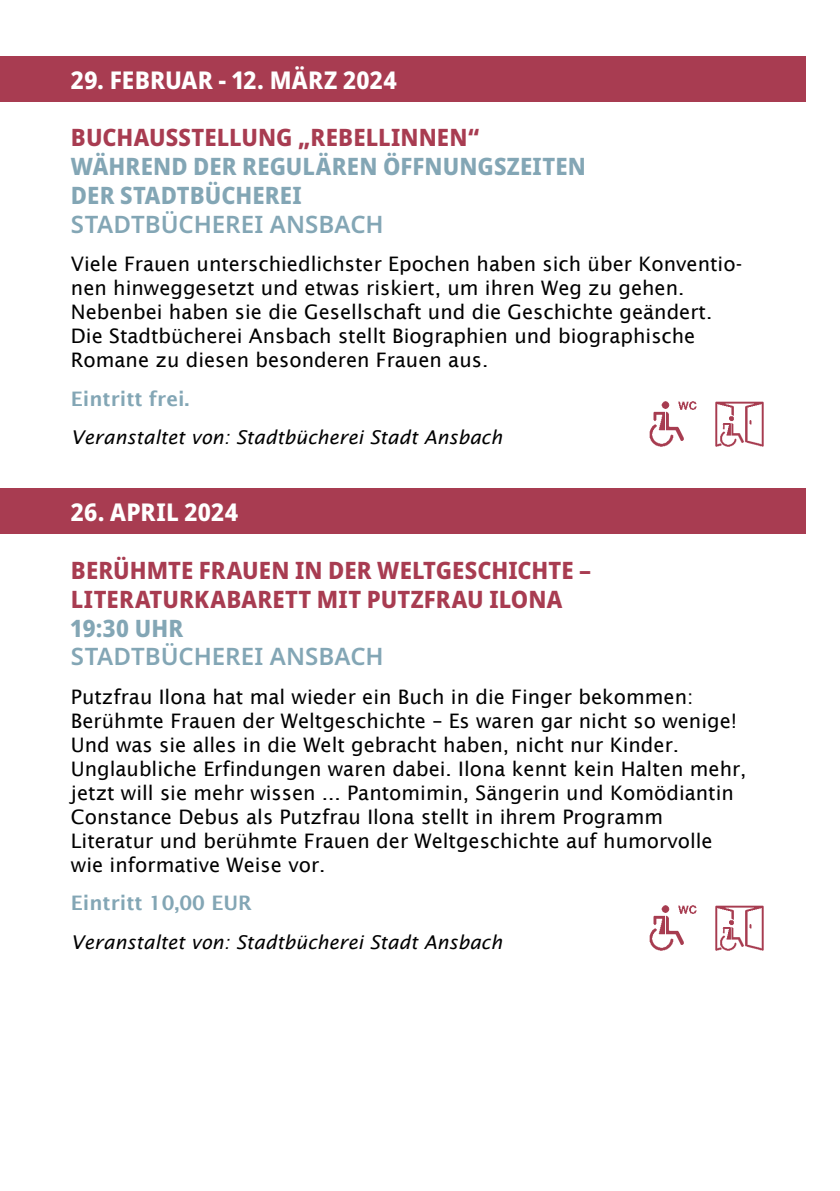
<style>
.page{position:relative;width:840px;height:1191px;background:#fff}
.page>*{position:absolute;margin:0;border:0;box-sizing:border-box;transform-origin:0 0}
.t1{font:800 semi-condensed 24.4px "Noto Sans";letter-spacing:.005em;color:#fff}
.t2{font:800 semi-condensed 24px/28.8px "Noto Sans";letter-spacing:.005em;color:#a83c51}
.t3{font:800 semi-condensed 24px/28.8px "Noto Sans";letter-spacing:.005em;color:#83a6b5}
.t4{font:600 24px "Noto Sans";color:#83a6b5}
.t5{font:20px/24px "Lucida Sans";color:#000}
.t6{font:600 20px "Lucida Sans";color:#83a6b5}
.t7{font:italic 19px "Lucida Sans";color:#000}
</style>
<div class="page">
<div style="left:0;top:57px;width:805px;height:45px;background:#a83c51"></div>
<div style="left:0;top:488px;width:805px;height:45px;background:#a83c51"></div>
<img style="left:649px;top:401px;width:48px;height:46px">
<img style="left:715px;top:401px;width:49px;height:46px">
<img style="left:649px;top:905px;width:48px;height:46px">
<img style="left:715px;top:905px;width:49px;height:46px">
<p class="t1" style="left:71px;top:62px;width:327px">29. FEBRUAR - 12. MÄRZ 2024</p>
<p class="t2" style="left:71px;top:123px;width:409px">BUCHAUSSTELLUNG „REBELLINNEN“</p>
<p class="t3" style="left:71px;top:152px;width:516px">WÄHREND DER REGULÄREN ÖFFNUNGSZEITEN<br>DER STADTBÜCHEREI</p>
<p class="t4" style="left:71px;top:207px;width:314px">STADTBÜCHEREI ANSBACH</p>
<p class="t5" style="left:71px;top:252px;width:672px">Viele Frauen unterschiedlichster Epochen haben sich über Konventio&shy;nen hinweggesetzt und etwas riskiert, um ihren Weg zu gehen.<br>Nebenbei haben sie die Gesellschaft und die Geschichte geändert.<br>Die Stadtbücherei Ansbach stellt Biographien und biographische Romane zu diesen besonderen Frauen aus.</p>
<p class="t6" style="left:71px;top:387px;width:120px">Eintritt frei.</p>
<p class="t7" style="left:71px;top:426px;width:432px">Veranstaltet von: Stadtbücherei Stadt Ansbach</p>
<p class="t1" style="left:71px;top:494px;width:169px">26. APRIL 2024</p>
<p class="t2" style="left:71px;top:556px;width:521px">BERÜHMTE FRAUEN IN DER WELTGESCHICHTE –<br>LITERATURKABARETT MIT PUTZFRAU ILONA</p>
<p class="t3" style="left:71px;top:613px;width:114px">19:30 UHR</p>
<p class="t4" style="left:71px;top:640px;width:314px">STADTBÜCHEREI ANSBACH</p>
<p class="t5" style="left:71px;top:684px;width:676px">Putzfrau Ilona hat mal wieder ein Buch in die Finger bekommen:<br>Berühmte Frauen der Weltgeschichte – Es waren gar nicht so wenige!<br>Und was sie alles in die Welt gebracht haben, nicht nur Kinder.<br>Unglaubliche Erfindungen waren dabei. Ilona kennt kein Halten mehr, jetzt will sie mehr wissen ... Pantomimin, Sängerin und Komödiantin Constance Debus als Putzfrau Ilona stellt in ihrem Programm Literatur und berühmte Frauen der Weltgeschichte auf humorvolle wie informative Weise vor.</p>
<p class="t6" style="left:71px;top:891px;width:182px">Eintritt 10,00 EUR</p>
<p class="t7" style="left:71px;top:931px;width:432px">Veranstaltet von: Stadtbücherei Stadt Ansbach</p>
</div>
